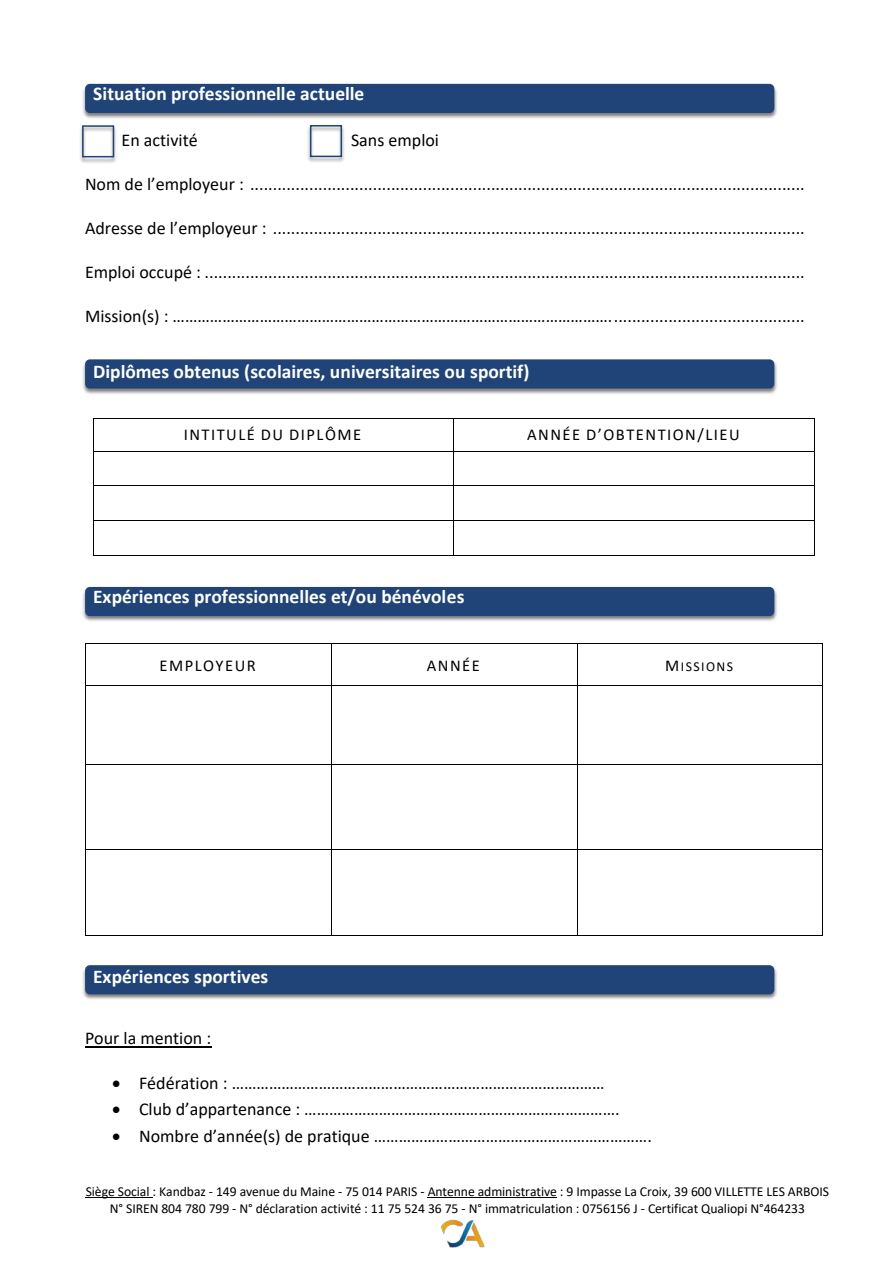
<style>
.page{position:relative;width:893px;height:1263px;background:#fff}
.page>*{position:absolute;margin:0;border:0;box-sizing:border-box;transform-origin:0 0}
.t1{font:700 19.5px "Calibri";color:#fff}
.t2{font:18px "Calibri";color:#000}
.t3{font:16.5px "Calibri";letter-spacing:.09em;color:#000}
.t4{font:13.65px/16.5px "Calibri";letter-spacing:-.005em;color:#000;text-align:center}
.t5{font:13.65px "Calibri";letter-spacing:.105em;color:#000}
.s1{font-size:16.5px}
</style>
<div class="page">
<hr style="left:86px;top:1197px;width:67px;height:1px;background:#000">
<hr style="left:427px;top:1197px;width:130px;height:1px;background:#000">
<img style="left:441px;top:1219px;width:44px;height:28px">
<hr style="left:94px;top:418px;width:359px;height:1px;background:#000">
<hr style="left:453px;top:418px;width:361px;height:1px;background:#000">
<hr style="left:94px;top:451px;width:359px;height:1px;background:#000">
<hr style="left:453px;top:451px;width:361px;height:1px;background:#000">
<hr style="left:94px;top:485px;width:359px;height:1px;background:#000">
<hr style="left:453px;top:485px;width:361px;height:1px;background:#000">
<hr style="left:94px;top:520px;width:359px;height:1px;background:#000">
<hr style="left:453px;top:520px;width:361px;height:1px;background:#000">
<svg style="left:93px;top:418px;width:1px;height:138px"></svg>
<hr style="left:94px;top:555px;width:359px;height:1px;background:#000">
<svg style="left:453px;top:419px;width:1px;height:136px"></svg>
<hr style="left:453px;top:555px;width:361px;height:1px;background:#000">
<svg style="left:814px;top:418px;width:1px;height:138px"></svg>
<hr style="left:86px;top:643px;width:244px;height:1px;background:#000">
<hr style="left:331px;top:643px;width:245px;height:1px;background:#000">
<hr style="left:577px;top:643px;width:245px;height:1px;background:#000">
<hr style="left:85px;top:644px;width:1px;height:41px;background:#000">
<hr style="left:330px;top:644px;width:1px;height:41px;background:#000">
<hr style="left:576px;top:644px;width:1px;height:41px;background:#000">
<hr style="left:822px;top:644px;width:1px;height:41px;background:#000">
<hr style="left:86px;top:685px;width:244px;height:1px;background:#000">
<hr style="left:331px;top:685px;width:245px;height:1px;background:#000">
<hr style="left:577px;top:685px;width:245px;height:1px;background:#000">
<hr style="left:85px;top:686px;width:1px;height:78px;background:#000">
<hr style="left:330px;top:686px;width:1px;height:78px;background:#000">
<hr style="left:576px;top:686px;width:1px;height:78px;background:#000">
<hr style="left:822px;top:686px;width:1px;height:78px;background:#000">
<hr style="left:86px;top:764px;width:244px;height:1px;background:#000">
<hr style="left:331px;top:764px;width:245px;height:1px;background:#000">
<hr style="left:577px;top:764px;width:245px;height:1px;background:#000">
<hr style="left:85px;top:765px;width:1px;height:84px;background:#000">
<hr style="left:330px;top:765px;width:1px;height:84px;background:#000">
<hr style="left:576px;top:765px;width:1px;height:84px;background:#000">
<hr style="left:822px;top:765px;width:1px;height:84px;background:#000">
<hr style="left:86px;top:849px;width:244px;height:1px;background:#000">
<hr style="left:331px;top:849px;width:245px;height:1px;background:#000">
<hr style="left:577px;top:849px;width:245px;height:1px;background:#000">
<hr style="left:85px;top:850px;width:1px;height:85px;background:#000">
<hr style="left:86px;top:935px;width:244px;height:1px;background:#000">
<hr style="left:330px;top:850px;width:1px;height:85px;background:#000">
<hr style="left:331px;top:935px;width:245px;height:1px;background:#000">
<hr style="left:576px;top:850px;width:1px;height:85px;background:#000">
<hr style="left:577px;top:935px;width:245px;height:1px;background:#000">
<hr style="left:822px;top:850px;width:1px;height:85px;background:#000">
<hr style="left:85px;top:1046px;width:126px;height:1px;background:#000">
<img style="left:82px;top:965px;width:695px;height:34px">
<div style="left:85px;top:965px;width:689px;height:29px;background:#204477;border-radius:5px"></div>
<img style="left:85px;top:965px;width:602px;height:23px">
<img style="left:82px;top:359px;width:695px;height:35px">
<div style="left:85px;top:359px;width:689px;height:30px;background:#204477;border-radius:5px"></div>
<img style="left:85px;top:359px;width:602px;height:24px">
<img style="left:82px;top:586px;width:695px;height:35px">
<div style="left:85px;top:587px;width:689px;height:29px;background:#204477;border-radius:5px"></div>
<img style="left:85px;top:586px;width:602px;height:22px">
<img style="left:80px;top:125px;width:36px;height:38px">
<div style="left:82px;top:125px;width:32px;height:32px;border:2px solid #204477"></div>
<img style="left:308px;top:125px;width:36px;height:37px">
<div style="left:310px;top:125px;width:32px;height:32px;border:2px solid #204477"></div>
<img style="left:82px;top:83px;width:695px;height:36px">
<div style="left:85px;top:84px;width:689px;height:29px;background:#204477;border-radius:5px"></div>
<img style="left:85px;top:83px;width:602px;height:22px">
<p class="t1" style="left:93px;top:82px;width:272px">Situation professionnelle actuelle</p>
<p class="t2" style="left:122px;top:129px;width:77px">En activité</p>
<p class="t2" style="left:351px;top:129px;width:90px">Sans emploi</p>
<p class="t2" style="left:85px;top:173px;width:721px">Nom de l’employeur : ..........................................................................................................................</p>
<p class="t2" style="left:85px;top:217px;width:721px">Adresse de l’employeur : .....................................................................................................................</p>
<p class="t2" style="left:85px;top:260px;width:721px">Emploi occupé : ....................................................................................................................................</p>
<p class="t2" style="left:85px;top:304px;width:721px">Mission(s) : ……………………………………………………………………………………………...........................................</p>
<p class="t1" style="left:93px;top:359px;width:437px">Diplômes obtenus (scolaires, universitaires ou sportif)</p>
<p class="t3" style="left:184px;top:425px;width:179px">INTITULÉ DU DIPLÔME</p>
<p class="t3" style="left:527px;top:425px;width:214px">ANNÉE D’OBTENTION/LIEU</p>
<p class="t1" style="left:93px;top:584px;width:372px">Expériences professionnelles et/ou bénévoles</p>
<p class="t3" style="left:159px;top:655px;width:98px">EMPLOYEUR</p>
<p class="t3" style="left:427px;top:655px;width:54px">ANNÉE</p>
<p class="t5" style="left:665px;top:658px;width:69px"><span class="s1">M</span>ISSIONS</p>
<p class="t1" style="left:93px;top:964px;width:176px">Expériences sportives</p>
<p class="t2" style="left:85px;top:1027px;width:128px">Pour la mention :</p>
<p class="t2" style="left:112px;top:1072px;width:494px">• Fédération : ………………………………………………………………………………</p>
<p class="t2" style="left:112px;top:1098px;width:509px">• Club d’appartenance : ………………………………………………………………….</p>
<p class="t2" style="left:112px;top:1124px;width:541px">• Nombre d’année(s) de pratique ………………………………………………………….</p>
<p class="t4" style="left:86px;top:1183px;width:744px">Siège Social : Kandbaz - 149 avenue du Maine - 75 014 PARIS - Antenne administrative : 9 Impasse La Croix, 39 600 VILLETTE LES ARBOIS<br>N° SIREN 804 780 799 - N° déclaration activité : 11 75 524 36 75 - N° immatriculation : 0756156 J - Certificat Qualiopi N°464233</p>
</div>
